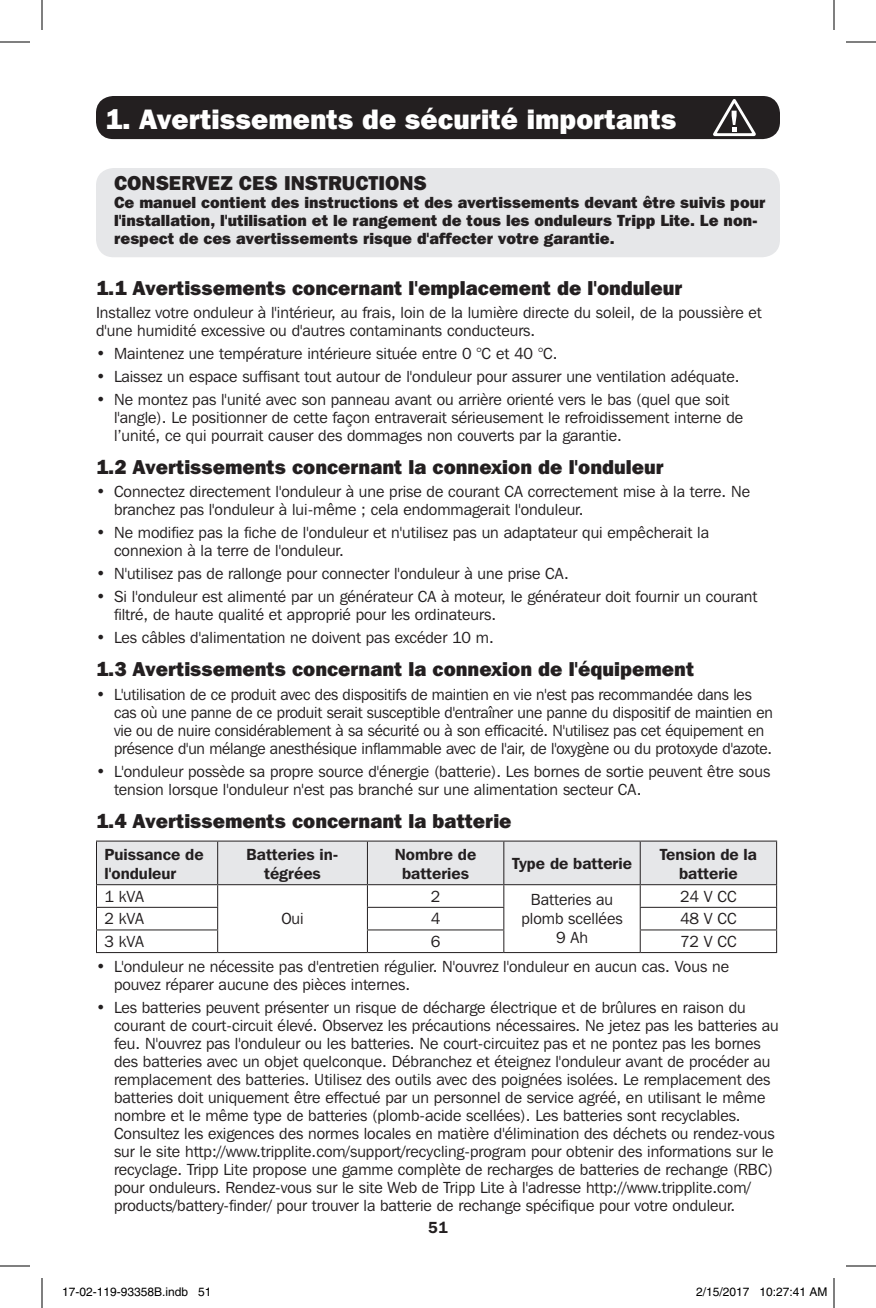
<style>
.page{position:relative;width:876px;height:1308px;background:#fff}
.page>*{position:absolute;margin:0;border:0;box-sizing:border-box;transform-origin:0 0}
.t1{font:800 28px "Franklin Gothic IT Cby BT";color:#fff}
.t2{font:800 20px "Franklin Gothic IT Cby BT";color:#231f20}
.t3{font:16px/18px "Franklin Gothic IT Cby BT";color:#231f20}
.t4{font:800 16px/18px "Franklin Gothic IT Cby BT";color:#231f20}
.t5{font:600 16px/19.2px "Franklin Gothic IT Cby BT";color:#231f20;text-align:center}
.t6{font:12px "Helvetica";color:#000}
</style>
<div class="page">
<div style="left:96px;top:168px;width:684px;height:89px;background:#e6e7e9;border-radius:18px"></div>
<div style="left:96px;top:96px;width:684px;height:43px;background:#231f20;border-radius:17px"></div>
<svg style="left:713px;top:99px;width:43px;height:37px"></svg>
<svg style="left:96px;top:841px;width:681px;height:111px"></svg>
<hr style="left:96px;top:952px;width:122px;height:1px;background:#231f20">
<hr style="left:218px;top:952px;width:149px;height:1px;background:#231f20">
<hr style="left:367px;top:952px;width:137px;height:1px;background:#231f20">
<hr style="left:504px;top:952px;width:136px;height:1px;background:#231f20">
<hr style="left:640px;top:952px;width:137px;height:1px;background:#231f20">
<hr style="left:0;top:42px;width:30px;height:1px;background:#000">
<hr style="left:846px;top:42px;width:30px;height:1px;background:#000">
<hr style="left:0;top:1266px;width:30px;height:1px;background:#000">
<hr style="left:846px;top:1266px;width:30px;height:1px;background:#000">
<hr style="left:42px;top:0;width:1px;height:30px;background:#000">
<hr style="left:42px;top:1278px;width:1px;height:30px;background:#000">
<hr style="left:834px;top:0;width:1px;height:30px;background:#000">
<hr style="left:834px;top:1278px;width:1px;height:30px;background:#000">
<div style="left:767px;top:1288px;width:5px;height:8px;border:1px solid #fff;border-radius:50%"></div>
<div style="left:766px;top:1287px;width:7px;height:10px;border:1px solid #fff;border-radius:50%"></div>
<p class="t1" style="left:105px;top:101px;width:573px">1. Avertissements de sécurité importants</p>
<p class="t2" style="left:114px;top:170px;width:314px">CONSERVEZ CES INSTRUCTIONS</p>
<p class="t4" style="left:114px;top:193px;width:653px">Ce manuel contient des instructions et des avertissements devant être suivis pour l'installation, l'utilisation et le rangement de tous les onduleurs Tripp Lite. Le non&shy;respect de ces avertissements risque d'affecter votre garantie.</p>
<p class="t2" style="left:96px;top:275px;width:588px">1.1 Avertissements concernant l'emplacement de l'onduleur</p>
<p class="t3" style="left:96px;top:303px;width:667px">Installez votre onduleur à l'intérieur, au frais, loin de la lumière directe du soleil, de la poussière et d'une humidité excessive ou d'autres contaminants conducteurs.</p>
<p class="t3" style="left:96px;top:344px;width:463px">• Maintenez une température intérieure située entre 0 °C et 40 °C.</p>
<p class="t3" style="left:96px;top:367px;width:645px">• Laissez un espace suffisant tout autour de l'onduleur pour assurer une ventilation adéquate.</p>
<p class="t3" style="left:114px;top:390px;width:631px;text-indent:-18px">• Ne montez pas l'unité avec son panneau avant ou arrière orienté vers le bas (quel que soit l'angle). Le positionner de cette façon entraverait sérieusement le refroidissement interne de l’unité, ce qui pourrait causer des dommages non couverts par la garantie.</p>
<p class="t2" style="left:96px;top:454px;width:569px">1.2 Avertissements concernant la connexion de l'onduleur</p>
<p class="t3" style="left:114px;top:482px;width:638px;text-indent:-18px">• Connectez directement l'onduleur à une prise de courant CA correctement mise à la terre. Ne branchez pas l'onduleur à lui-même ; cela endommagerait l'onduleur.</p>
<p class="t3" style="left:114px;top:524px;width:597px;text-indent:-18px">• Ne modifiez pas la fiche de l'onduleur et n'utilisez pas un adaptateur qui empêcherait la connexion à la terre de l'onduleur.</p>
<p class="t3" style="left:96px;top:565px;width:474px">• N'utilisez pas de rallonge pour connecter l'onduleur à une prise CA.</p>
<p class="t3" style="left:114px;top:588px;width:645px;text-indent:-18px">• Si l'onduleur est alimenté par un générateur CA à moteur, le générateur doit fournir un courant filtré, de haute qualité et approprié pour les ordinateurs.</p>
<p class="t3" style="left:96px;top:629px;width:399px">• Les câbles d'alimentation ne doivent pas excéder 10 m.</p>
<p class="t2" style="left:96px;top:657px;width:600px">1.3 Avertissements concernant la connexion de l'équipement</p>
<p class="t3" style="left:114px;top:685px;width:660px;text-indent:-18px">• L'utilisation de ce produit avec des dispositifs de maintien en vie n'est pas recommandée dans les cas où une panne de ce produit serait susceptible d'entraîner une panne du dispositif de maintien en vie ou de nuire considérablement à sa sécurité ou à son efficacité. N'utilisez pas cet équipement en présence d'un mélange anesthésique inflammable avec de l'air, de l'oxygène ou du protoxyde d'azote.</p>
<p class="t3" style="left:114px;top:762px;width:658px;text-indent:-18px">• L'onduleur possède sa propre source d'énergie (batterie). Les bornes de sortie peuvent être sous tension lorsque l'onduleur n'est pas branché sur une alimentation secteur CA.</p>
<p class="t2" style="left:96px;top:808px;width:417px">1.4 Avertissements concernant la batterie</p>
<p class="t5" style="left:104px;top:844px;width:101px;text-align:left">Puissance de l'onduleur</p>
<p class="t5" style="left:247px;top:844px;width:93px">Batteries in&shy;tégrées</p>
<p class="t5" style="left:395px;top:844px;width:83px">Nombre de batteries</p>
<p class="t5" style="left:512px;top:854px;width:121px">Type de batterie</p>
<p class="t5" style="left:660px;top:844px;width:99px">Tension de la batterie</p>
<p class="t3" style="left:104px;top:887px;width:41px">1 kVA</p>
<p class="t3" style="left:281px;top:909px;width:24px">Oui</p>
<p class="t3" style="left:431px;top:887px;width:11px">2</p>
<p class="t3" style="left:521px;top:890px;width:103px;line-height:19.2px;text-align:center">Batteries au plomb scellées<br>9 Ah</p>
<p class="t3" style="left:680px;top:887px;width:58px">24 V CC</p>
<p class="t3" style="left:104px;top:909px;width:41px">2 kVA</p>
<p class="t3" style="left:431px;top:909px;width:11px">4</p>
<p class="t3" style="left:680px;top:909px;width:58px">48 V CC</p>
<p class="t3" style="left:104px;top:932px;width:41px">3 kVA</p>
<p class="t3" style="left:431px;top:932px;width:11px">6</p>
<p class="t3" style="left:680px;top:932px;width:58px">72 V CC</p>
<p class="t3" style="left:114px;top:957px;width:617px;text-indent:-18px">• L'onduleur ne nécessite pas d'entretien régulier. N'ouvrez l'onduleur en aucun cas. Vous ne pouvez réparer aucune des pièces internes.</p>
<p class="t3" style="left:114px;top:998px;width:666px;text-indent:-18px">• Les batteries peuvent présenter un risque de décharge électrique et de brûlures en raison du courant de court-circuit élevé. Observez les précautions nécessaires. Ne jetez pas les batteries au feu. N'ouvrez pas l'onduleur ou les batteries. Ne court-circuitez pas et ne pontez pas les bornes des batteries avec un objet quelconque. Débranchez et éteignez l'onduleur avant de procéder au remplacement des batteries. Utilisez des outils avec des poignées isolées. Le remplacement des batteries doit uniquement être effectué par un personnel de service agréé, en utilisant le même nombre et le même type de batteries (plomb-acide scellées). Les batteries sont recyclables.<br>Consultez les exigences des normes locales en matière d'élimination des déchets ou rendez-vous sur le site http://www.tripplite.com/support/recycling-program pour obtenir des informations sur le recyclage. Tripp Lite propose une gamme complète de recharges de batteries de rechange (RBC) pour onduleurs. Rendez-vous sur le site Web de Tripp Lite à l'adresse http://www.tripplite.com/ products/battery-finder/ pour trouver la batterie de rechange spécifique pour votre onduleur.</p>
<p class="t5" style="left:428px;top:1217px;width:21px">51</p>
<p class="t6" style="left:62px;top:1285px;width:151px">17-02-119-93358B.indb 51</p>
<p class="t6" style="left:696px;top:1285px;width:133px">2/15/2017 10:27:41 AM</p>
</div>
